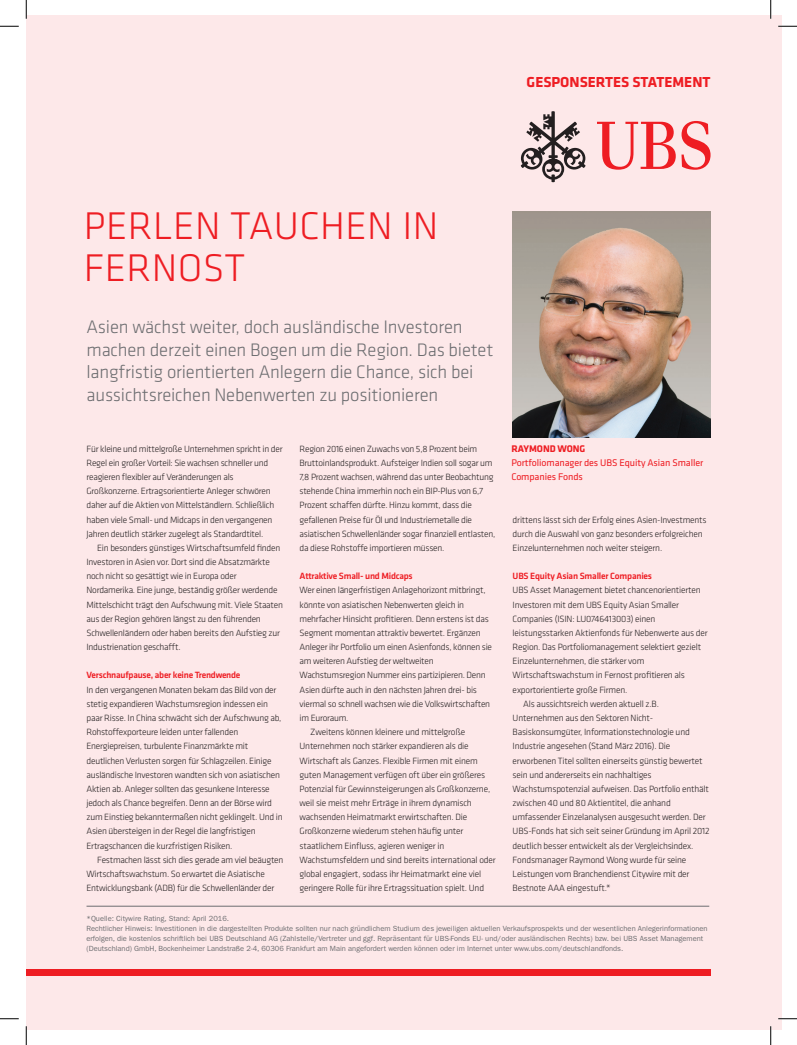
<style>
.page{position:relative;width:797px;height:1045px;background:#fff}
.page>*{position:absolute;margin:0;border:0;box-sizing:border-box;transform-origin:0 0}
.Headline__communit{font:300 40px/42.5px "Klavika";letter-spacing:.01em;color:#ee1d23}
.Standfirst{font:300 18.75px/22.5px "Klavika";letter-spacing:-.01em;color:#6c6d70}
.t1{font:700 15px "Klavika";color:#ee1d23}
.body_copy_3mm_inden{font:10px/14.1px "Klavika";letter-spacing:-.01em;color:#ee1d23}
.body_copy_3mm_inden-2{font:700 10px "Klavika";letter-spacing:-.01em;color:#ee1d23}
.body_copy_3mm_inden-3{font:300 9.38px/14.1px "Klavika";letter-spacing:-.025em;color:#231f20}
.body_copy_3mm_inden-4{font:500 9.38px "Klavika";letter-spacing:-.025em;color:#ee1d23}
.t2{font:7.5px/10px "ITC Franklin Gothic Std";color:#6c6d70}
</style>
<div class="page">
<div style="left:27px;top:16px;width:754px;height:1013px;background:#fde8e9"></div>
<img style="left:512px;top:212px;width:198px;height:225px">
<hr style="left:86px;top:906px;width:623px;height:1px;background:#6c6d70">
<svg style="left:521px;top:111px;width:64px;height:71px"></svg>
<svg style="left:597px;top:121px;width:113px;height:49px"></svg>
<svg style="left:0;top:25px;width:19px;height:2px"></svg>
<svg style="left:778px;top:25px;width:19px;height:2px"></svg>
<svg style="left:0;top:1018px;width:19px;height:1px"></svg>
<svg style="left:778px;top:1018px;width:19px;height:1px"></svg>
<svg style="left:25px;top:0;width:2px;height:19px"></svg>
<svg style="left:25px;top:1026px;width:2px;height:19px"></svg>
<svg style="left:770px;top:0;width:1px;height:19px"></svg>
<svg style="left:770px;top:1026px;width:1px;height:19px"></svg>
<p class="t1" style="left:526px;top:71px;width:185px">GESPONSERTES STATEMENT</p>
<p class="Headline__communit" style="left:84px;top:204px;width:356px">PERLEN TAUCHEN IN<br>FERNOST</p>
<p class="Standfirst" style="left:86px;top:316px;width:408px">Asien wächst weiter, doch ausländische Investoren machen derzeit einen Bogen um die Region. Das bietet langfristig orientierten Anlegern die Chance, sich bei aussichtsreichen Nebenwerten zu positionieren</p>
<p class="body_copy_3mm_inden-3" style="left:86px;top:441px;width:198px">Für kleine und mittelgroße Unternehmen spricht in der Regel ein großer Vorteil: Sie wachsen schneller und reagieren flexibler auf Veränderungen als Großkonzerne. Ertragsorientierte Anleger schwören daher auf die Aktien von Mittelständlern. Schließlich haben viele Small- und Midcaps in den vergangenen Jahren deutlich stärker zugelegt als Standardtitel.</p>
<p class="body_copy_3mm_inden-3" style="left:86px;top:540px;width:198px;text-indent:11px">Ein besonders günstiges Wirtschaftsumfeld finden Investoren in Asien vor. Dort sind die Absatzmärkte noch nicht so gesättigt wie in Europa oder Nordamerika. Eine junge, beständig größer werdende Mittelschicht trägt den Aufschwung mit. Viele Staaten aus der Region gehören längst zu den führenden Schwellenländern oder haben bereits den Aufstieg zur Industrienation geschafft.</p>
<p class="body_copy_3mm_inden-4" style="left:86px;top:669px;width:155px">Verschnaufpause, aber keine Trendwende</p>
<p class="body_copy_3mm_inden-3" style="left:86px;top:682px;width:197px">In den vergangenen Monaten bekam das Bild von der stetig expandieren Wachstumsregion indessen ein paar Risse. In China schwächt sich der Aufschwung ab, Rohstoffexporteure leiden unter fallenden Energiepreisen, turbulente Finanzmärkte mit deutlichen Verlusten sorgen für Schlagzeilen. Einige ausländische Investoren wandten sich von asiatischen Aktien ab. Anleger sollten das gesunkene Interesse jedoch als Chance begreifen. Denn an der Börse wird zum Einstieg bekanntermaßen nicht geklingelt. Und in Asien übersteigen in der Regel die langfristigen Ertragschancen die kurzfristigen Risiken.</p>
<p class="body_copy_3mm_inden-3" style="left:86px;top:852px;width:198px;text-indent:11px">Festmachen lässt sich dies gerade am viel beäugten<br>Wirtschaftswachstum. So erwartet die Asiatische<br>Entwicklungsbank (ADB) für die Schwellenländer der</p>
<p class="body_copy_3mm_inden-3" style="left:299px;top:441px;width:197px">Region 2016 einen Zuwachs von 5,8 Prozent beim Bruttoinlandsprodukt. Aufsteiger Indien soll sogar um 7,8 Prozent wachsen, während das unter Beobachtung stehende China immerhin noch ein BIP-Plus von 6,7<br>Prozent schaffen dürfte. Hinzu kommt, dass die gefallenen Preise für Öl und Industriemetalle die asiatischen Schwellenländer sogar finanziell entlasten, da diese Rohstoffe importieren müssen.</p>
<p class="body_copy_3mm_inden-4" style="left:299px;top:570px;width:115px">Attraktive Small- und Midcaps</p>
<p class="body_copy_3mm_inden-3" style="left:299px;top:583px;width:194px">Wer einen längerfristigen Anlagehorizont mitbringt, könnte von asiatischen Nebenwerten gleich in mehrfacher Hinsicht profitieren. Denn erstens ist das Segment momentan attraktiv bewertet. Ergänzen Anleger ihr Portfolio um einen Asienfonds, können sie am weiteren Aufstieg der weltweiten Wachstumsregion Nummer eins partizipieren. Denn Asien dürfte auch in den nächsten Jahren drei- bis viermal so schnell wachsen wie die Volkswirtschaften im Euroraum.</p>
<p class="body_copy_3mm_inden-3" style="left:299px;top:725px;width:198px;text-indent:11px">Zweitens können kleinere und mittelgroße Unternehmen noch stärker expandieren als die Wirtschaft als Ganzes. Flexible Firmen mit einem guten Management verfügen oft über ein größeres Potenzial für Gewinnsteigerungen als Großkonzerne, weil sie meist mehr Erträge in ihrem dynamisch wachsenden Heimatmarkt erwirtschaften. Die Großkonzerne wiederum stehen häufig unter staatlichem Einfluss, agieren weniger in Wachstumsfeldern und sind bereits international oder global engagiert, sodass ihr Heimatmarkt eine viel geringere Rolle für ihre Ertragssituation spielt. Und</p>
<p class="body_copy_3mm_inden-2" style="left:511px;top:441px;width:75px">RAYMOND WONG</p>
<p class="body_copy_3mm_inden" style="left:511px;top:455px;width:193px">Portfoliomanager des UBS Equity Asian Smaller<br>Companies Fonds</p>
<p class="body_copy_3mm_inden-3" style="left:512px;top:512px;width:195px">drittens lässt sich der Erfolg eines Asien-Investments durch die Auswahl von ganz besonders erfolgreichen<br>Einzelunternehmen noch weiter steigern.</p>
<p class="body_copy_3mm_inden-4" style="left:512px;top:570px;width:141px">UBS Equity Asian Smaller Companies</p>
<p class="body_copy_3mm_inden-3" style="left:512px;top:583px;width:196px">UBS Asset Management bietet chancenorientierten Investoren mit dem UBS Equity Asian Smaller Companies (ISIN: LU0746413003) einen leistungsstarken Aktienfonds für Nebenwerte aus der Region. Das Portfoliomanagement selektiert gezielt Einzelunternehmen, die stärker vom Wirtschaftswachstum in Fernost profitieren als exportorientierte große Firmen.</p>
<p class="body_copy_3mm_inden-3" style="left:512px;top:696px;width:198px;text-indent:11px">Als aussichtsreich werden aktuell z.B.<br>Unternehmen aus den Sektoren Nicht-Basiskonsumgüter, Informationstechnologie und Industrie angesehen (Stand März 2016). Die erworbenen Titel sollten einerseits günstig bewertet sein und andererseits ein nachhaltiges Wachstumspotenzial aufweisen. Das Portfolio enthält zwischen 40 und 80 Aktientitel, die anhand umfassender Einzelanalysen ausgesucht werden. Der UBS-Fonds hat sich seit seiner Gründung im April 2012 deutlich besser entwickelt als der Vergleichsindex.<br>Fondsmanager Raymond Wong wurde für seine Leistungen vom Branchendienst Citywire mit der Bestnote AAA eingestuft.*</p>
<p class="t2" style="left:86px;top:913px;width:622px">*Quelle: Citywire Rating, Stand: April 2016.<br>Rechtlicher Hinweis: Investitionen in die dargestellten Produkte sollten nur nach gründlichem Studium des jeweiligen aktuellen Verkaufsprospekts und der wesentlichen Anlegerinformationen erfolgen, die kostenlos schriftlich bei UBS Deutschland AG (Zahlstelle/Vertreter und ggf. Repräsentant für UBS-Fonds EU- und/oder ausländischen Rechts) bzw. bei UBS Asset Management (Deutschland) GmbH, Bockenheimer Landstraße 2-4, 60306 Frankfurt am Main angefordert werden können oder im Internet unter www.ubs.com/deutschlandfonds.</p>
</div>
